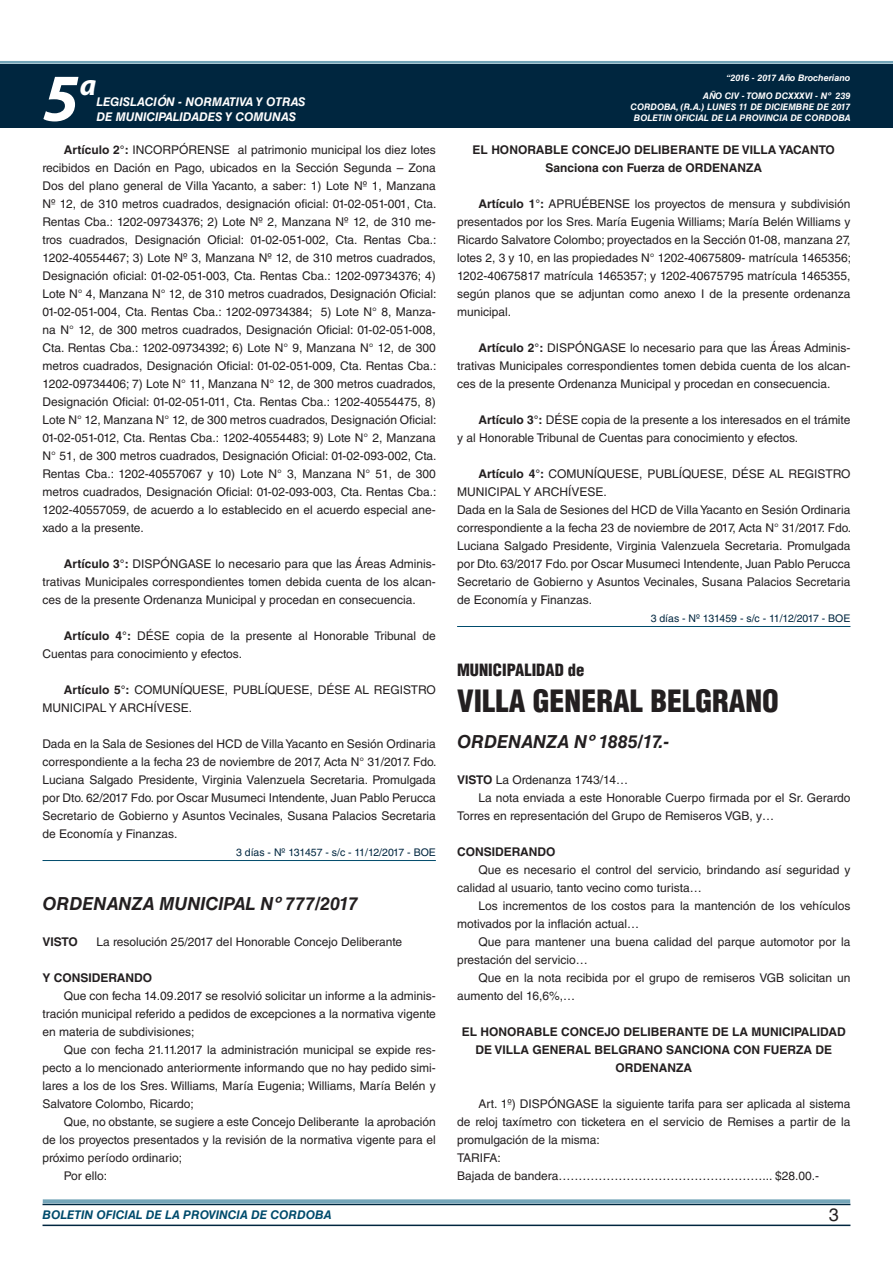
<style>
.page{position:relative;width:893px;height:1263px;background:#fff}
.page>*{position:absolute;margin:0;border:0;box-sizing:border-box;transform-origin:0 0}
.t1{font:italic 700 67.5px "Myriad Pro";color:#fff}
.TEXTO_BASE{font:900 condensed 30px "Helvetica LT Std";color:#231f20}
.t2{font:italic 700 30px "Myriad Pro";color:#fff}
.DOC__N{font:italic 700 18px "Helvetica LT Std";color:#231f20}
.t3{font:18px "Helvetica LT Std";color:#231f20}
.TEXTO_BASE-2{font:900 condensed 16.5px "Helvetica LT Std";color:#231f20}
.TEXTO_BASE-3{font:12px/18px "Helvetica LT Std";color:#231f20;text-align:justify}
.RESUELVE{font:700 12px/18px "Helvetica LT Std";color:#231f20;text-align:center}
.t4{font:italic 700 12px "Helvetica LT Std";color:#fff}
.t5{font:italic 700 12px "Helvetica LT Std";color:#004b6c}
.TEXTO_BASE-4{font:700 12px "Helvetica LT Std";color:#231f20}
.FECHA_DE_PUBLICACIÓN{font:10.5px "Helvetica LT Std";color:#00263f}
.t6{font:italic 700 9px/10.8px "Helvetica LT Std";color:#fff;text-align:right}
.s1{font-weight:700}
</style>
<div class="page">
<div style="left:0;top:61px;width:893px;height:6px;background:#fff;opacity:.75"></div>
<div style="left:0;top:64px;width:893px;height:64px;background:#00263f"></div>
<hr style="left:43px;top:1224px;width:807px;height:2px;background:#00263f">
<div style="left:42px;top:1198px;width:809px;height:8px;background:#fff;opacity:.75"></div>
<hr style="left:43px;top:860px;width:393px;height:1px;background:#004b6c">
<hr style="left:457px;top:626px;width:393px;height:1px;background:#004b6c">
<h1 class="t1" style="left:43px;top:54px;width:38px">5</h1>
<h2 class="t2" style="left:80px;top:66px;width:18px">a</h2>
<p class="t4" style="left:96px;top:95px;width:211px">LEGISLACIÓN - NORMATIVA Y OTRAS</p>
<p class="t4" style="left:96px;top:109px;width:201px">DE MUNICIPALIDADES Y COMUNAS</p>
<p class="TEXTO_BASE-3" style="left:43px;top:141px;width:396px;text-indent:21px"><span class="s1">Artículo 2°:</span> INCORPÓRENSE al patrimonio municipal los diez lotes recibidos en Dación en Pago, ubicados en la Sección Segunda – Zona Dos del plano general de Villa Yacanto, a saber: 1) Lote Nº 1, Manzana Nº 12, de 310 metros cuadrados, designación oficial: 01-02-051-001, Cta.<br>Rentas Cba.: 1202-09734376; 2) Lote Nº 2, Manzana Nº 12, de 310 me&shy;tros cuadrados, Designación Oficial: 01-02-051-002, Cta. Rentas Cba.:<br>1202-40554467; 3) Lote Nº 3, Manzana Nº 12, de 310 metros cuadrados, Designación oficial: 01-02-051-003, Cta. Rentas Cba.: 1202-09734376; 4)<br>Lote N° 4, Manzana N° 12, de 310 metros cuadrados, Designación Oficial:<br>01-02-051-004, Cta. Rentas Cba.: 1202-09734384; 5) Lote N° 8, Manza&shy;na N° 12, de 300 metros cuadrados, Designación Oficial: 01-02-051-008, Cta. Rentas Cba.: 1202-09734392; 6) Lote N° 9, Manzana N° 12, de 300 metros cuadrados, Designación Oficial: 01-02-051-009, Cta. Rentas Cba.:<br>1202-09734406; 7) Lote N° 11, Manzana N° 12, de 300 metros cuadrados, Designación Oficial: 01-02-051-011, Cta. Rentas Cba.: 1202-40554475, 8)<br>Lote N° 12, Manzana N° 12, de 300 metros cuadrados, Designación Oficial:<br>01-02-051-012, Cta. Rentas Cba.: 1202-40554483; 9) Lote N° 2, Manzana N° 51, de 300 metros cuadrados, Designación Oficial: 01-02-093-002, Cta.<br>Rentas Cba.: 1202-40557067 y 10) Lote N° 3, Manzana N° 51, de 300 metros cuadrados, Designación Oficial: 01-02-093-003, Cta. Rentas Cba.:<br>1202-40557059, de acuerdo a lo establecido en el acuerdo especial ane&shy;xado a la presente.</p>
<p class="TEXTO_BASE-3" style="left:43px;top:555px;width:395px;text-indent:21px"><span class="s1">Artículo 3°:</span> DISPÓNGASE lo necesario para que las Áreas Adminis&shy;trativas Municipales correspondientes tomen debida cuenta de los alcan&shy;ces de la presente Ordenanza Municipal y procedan en consecuencia.</p>
<p class="TEXTO_BASE-3" style="left:43px;top:627px;width:395px;text-indent:21px"><span class="s1">Artículo 4°:</span> DÉSE copia de la presente al Honorable Tribunal de<br>Cuentas para conocimiento y efectos.</p>
<p class="TEXTO_BASE-3" style="left:43px;top:681px;width:395px;text-indent:21px"><span class="s1">Artículo 5°:</span> COMUNÍQUESE, PUBLÍQUESE, DÉSE AL REGISTRO<br>MUNICIPAL Y ARCHÍVESE.</p>
<p class="TEXTO_BASE-3" style="left:43px;top:735px;width:396px">Dada en la Sala de Sesiones del HCD de Villa Yacanto en Sesión Ordinaria correspondiente a la fecha 23 de noviembre de 2017, Acta N° 31/2017. Fdo.<br>Luciana Salgado Presidente, Virginia Valenzuela Secretaria. Promulgada por Dto. 62/2017 Fdo. por Oscar Musumeci Intendente, Juan Pablo Perucca Secretario de Gobierno y Asuntos Vecinales, Susana Palacios Secretaria de Economía y Finanzas.</p>
<p class="FECHA_DE_PUBLICACIÓN" style="left:236px;top:846px;width:201px">3 días - Nº 131457 - s/c - 11/12/2017 - BOE</p>
<p class="DOC__N" style="left:43px;top:892px;width:317px">ORDENANZA MUNICIPAL Nº 777/2017</p>
<p class="TEXTO_BASE-4" style="left:43px;top:934px;width:37px">VISTO</p>
<p class="TEXTO_BASE-3" style="left:97px;top:933px;width:307px">La resolución 25/2017 del Honorable Concejo Deliberante</p>
<p class="TEXTO_BASE-4" style="left:43px;top:970px;width:111px">Y CONSIDERANDO</p>
<p class="TEXTO_BASE-3" style="left:43px;top:987px;width:395px;text-indent:21px">Que con fecha 14.09.2017 se resolvió solicitar un informe a la adminis&shy;tración municipal referido a pedidos de excepciones a la normativa vigente en materia de subdivisiones;</p>
<p class="TEXTO_BASE-3" style="left:43px;top:1041px;width:395px;text-indent:21px">Que con fecha 21.11.2017 la administración municipal se expide res&shy;pecto a lo mencionado anteriormente informando que no hay pedido simi&shy;lares a los de los Sres. Williams, María Eugenia; Williams, María Belén y Salvatore Colombo, Ricardo;</p>
<p class="TEXTO_BASE-3" style="left:43px;top:1113px;width:395px;text-indent:21px">Que, no obstante, se sugiere a este Concejo Deliberante la aprobación de los proyectos presentados y la revisión de la normativa vigente para el próximo período ordinario;</p>
<p class="TEXTO_BASE-3" style="left:64px;top:1167px;width:45px">Por ello:</p>
<p class="t6" style="left:726px;top:72px;width:126px">“2016 - 2017 Año Brocheriano</p>
<p class="t6" style="left:631px;top:91px;width:221px">AÑO CIV - TOMO DCXXXVI - Nº 239<br>CORDOBA, (R.A.) LUNES 11 DE DICIEMBRE DE 2017<br>BOLETIN OFICIAL DE LA PROVINCIA DE CORDOBA</p>
<p class="RESUELVE" style="left:473px;top:140px;width:364px">EL HONORABLE CONCEJO DELIBERANTE DE VILLA YACANTO<br>Sanciona con Fuerza de ORDENANZA</p>
<p class="TEXTO_BASE-3" style="left:457px;top:195px;width:395px;text-indent:21px"><span class="s1">Artículo 1°:</span> APRUÉBENSE los proyectos de mensura y subdivisión presentados por los Sres. María Eugenia Williams; María Belén Williams y Ricardo Salvatore Colombo; proyectados en la Sección 01-08, manzana 27, lotes 2, 3 y 10, en las propiedades N° 1202-40675809- matrícula 1465356; 1202-40675817 matrícula 1465357; y 1202-40675795 matrícula 1465355, según planos que se adjuntan como anexo I de la presente ordenanza municipal.</p>
<p class="TEXTO_BASE-3" style="left:457px;top:339px;width:395px;text-indent:21px"><span class="s1">Artículo 2°:</span> DISPÓNGASE lo necesario para que las Áreas Adminis&shy;trativas Municipales correspondientes tomen debida cuenta de los alcan&shy;ces de la presente Ordenanza Municipal y procedan en consecuencia.</p>
<p class="TEXTO_BASE-3" style="left:457px;top:411px;width:395px;text-indent:21px"><span class="s1">Artículo 3°:</span> DÉSE copia de la presente a los interesados en el trámite y al Honorable Tribunal de Cuentas para conocimiento y efectos.</p>
<p class="TEXTO_BASE-3" style="left:457px;top:465px;width:395px;text-indent:21px"><span class="s1">Artículo 4°:</span> COMUNÍQUESE, PUBLÍQUESE, DÉSE AL REGISTRO<br>MUNICIPAL Y ARCHÍVESE.</p>
<p class="TEXTO_BASE-3" style="left:457px;top:501px;width:396px">Dada en la Sala de Sesiones del HCD de Villa Yacanto en Sesión Ordinaria correspondiente a la fecha 23 de noviembre de 2017, Acta N° 31/2017. Fdo.<br>Luciana Salgado Presidente, Virginia Valenzuela Secretaria. Promulgada por Dto. 63/2017 Fdo. por Oscar Musumeci Intendente, Juan Pablo Perucca Secretario de Gobierno y Asuntos Vecinales, Susana Palacios Secretaria de Economía y Finanzas.</p>
<p class="FECHA_DE_PUBLICACIÓN" style="left:651px;top:612px;width:201px">3 días - Nº 131459 - s/c - 11/12/2017 - BOE</p>
<p class="TEXTO_BASE-2" style="left:457px;top:659px;width:129px">MUNICIPALIDAD de</p>
<p class="TEXTO_BASE" style="left:457px;top:682px;width:323px">VILLA GENERAL BELGRANO</p>
<p class="DOC__N" style="left:457px;top:730px;width:214px">ORDENANZA Nº 1885/17.-</p>
<p class="TEXTO_BASE-3" style="left:457px;top:771px;width:173px"><span class="s1">VISTO</span> La Ordenanza 1743/14…</p>
<p class="TEXTO_BASE-3" style="left:457px;top:789px;width:395px;text-indent:21px">La nota enviada a este Honorable Cuerpo firmada por el Sr. Gerardo<br>Torres en representación del Grupo de Remiseros VGB, y…</p>
<p class="TEXTO_BASE-4" style="left:457px;top:844px;width:100px">CONSIDERANDO</p>
<p class="TEXTO_BASE-3" style="left:457px;top:861px;width:395px;text-indent:21px">Que es necesario el control del servicio, brindando así seguridad y calidad al usuario, tanto vecino como turista…</p>
<p class="TEXTO_BASE-3" style="left:457px;top:897px;width:395px;text-indent:21px">Los incrementos de los costos para la mantención de los vehículos motivados por la inflación actual…</p>
<p class="TEXTO_BASE-3" style="left:457px;top:933px;width:395px;text-indent:21px">Que para mantener una buena calidad del parque automotor por la prestación del servicio…</p>
<p class="TEXTO_BASE-3" style="left:457px;top:969px;width:395px;text-indent:21px">Que en la nota recibida por el grupo de remiseros VGB solicitan un aumento del 16,6%,…</p>
<p class="RESUELVE" style="left:462px;top:1022px;width:385px">EL HONORABLE CONCEJO DELIBERANTE DE LA MUNICIPALIDAD<br>DE VILLA GENERAL BELGRANO SANCIONA CON FUERZA DE</p>
<p class="RESUELVE" style="left:615px;top:1058px;width:78px">ORDENANZA</p>
<p class="TEXTO_BASE-3" style="left:457px;top:1095px;width:395px;text-indent:21px">Art. 1º) DISPÓNGASE la siguiente tarifa para ser aplicada al sistema de reloj taxímetro con ticketera en el servicio de Remises a partir de la promulgación de la misma:</p>
<p class="TEXTO_BASE-3" style="left:457px;top:1149px;width:45px">TARIFA:</p>
<p class="TEXTO_BASE-3" style="left:457px;top:1167px;width:363px">Bajada de bandera……………………………………………... $28.00.-</p>
<p class="t5" style="left:43px;top:1208px;width:290px">BOLETIN OFICIAL DE LA PROVINCIA DE CORDOBA</p>
<h3 class="t3" style="left:829px;top:1204px;width:12px">3</h3>
</div>
